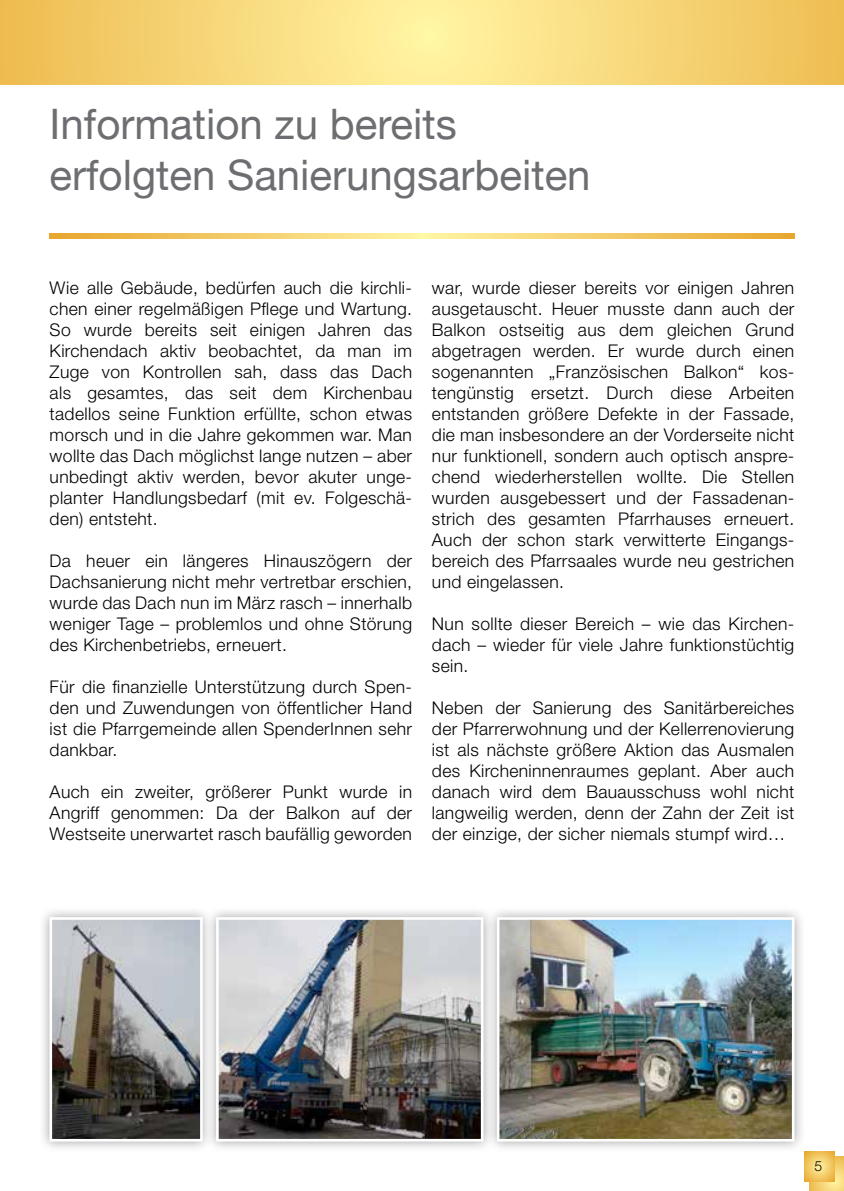
<style>
.page{position:relative;width:844px;height:1191px;background:#fff}
.page>*{position:absolute;margin:0;border:0;box-sizing:border-box;transform-origin:0 0}
.t1{font:42px/50.4px "Helvetica Neue";color:#6d6e71}
.t2{font:300 17.5px/21px "Helvetica Neue";letter-spacing:.02em;color:#000;text-align:justify}
.t3{font:300 14px "Helvetica Neue";color:#000}
</style>
<div class="page">
<svg style="left:809px;top:1156px;width:34px;height:35px"></svg>
<svg style="left:804px;top:1151px;width:29px;height:30px"></svg>
<svg style="left:0;top:0;width:843px;height:84px;background:#f7d77a"></svg>
<svg style="left:50px;top:233px;width:744px;height:5px;background:#f3cc69"></svg>
<div style="left:204px;top:905px;width:290px;height:247px;background:#000;opacity:.35"></div>
<img style="left:220px;top:921px;width:259px;height:216px">
<div style="left:216px;top:917px;width:267px;height:224px;border:3px solid #fff"></div>
<div style="left:38px;top:905px;width:176px;height:247px;background:#000;opacity:.35"></div>
<img style="left:53px;top:921px;width:146px;height:216px">
<div style="left:49px;top:917px;width:154px;height:224px;border:3px solid #fff"></div>
<div style="left:485px;top:905px;width:320px;height:247px;background:#000;opacity:.35"></div>
<img style="left:500px;top:921px;width:290px;height:216px">
<div style="left:496px;top:917px;width:298px;height:224px;border:3px solid #fff"></div>
<h1 class="t1" style="left:50px;top:101px;width:542px">Information zu bereits erfolgten Sanierungsarbeiten</h1>
<p class="t2" style="left:50px;top:277px;width:364px">Wie alle Gebäude, bedürfen auch die kirchli&shy;chen einer regelmäßigen Pflege und Wartung.<br>So wurde bereits seit einigen Jahren das Kirchendach aktiv beobachtet, da man im Zuge von Kontrollen sah, dass das Dach als gesamtes, das seit dem Kirchenbau tadellos seine Funktion erfüllte, schon etwas morsch und in die Jahre gekommen war. Man wollte das Dach möglichst lange nutzen – aber unbedingt aktiv werden, bevor akuter unge&shy;planter Handlungsbedarf (mit ev. Folgeschä&shy;den) entsteht.</p>
<p class="t2" style="left:50px;top:550px;width:364px">Da heuer ein längeres Hinauszögern der Dachsanierung nicht mehr vertretbar erschien, wurde das Dach nun im März rasch – innerhalb weniger Tage – problemlos und ohne Störung des Kirchenbetriebs, erneuert.</p>
<p class="t2" style="left:50px;top:676px;width:364px">Für die finanzielle Unterstützung durch Spen&shy;den und Zuwendungen von öffentlicher Hand ist die Pfarrgemeinde allen SpenderInnen sehr dankbar.</p>
<p class="t2" style="left:50px;top:781px;width:364px">Auch ein zweiter, größerer Punkt wurde in Angriff genommen: Da der Balkon auf der Westseite unerwartet rasch baufällig geworden</p>
<p class="t2" style="left:432px;top:277px;width:364px">war, wurde dieser bereits vor einigen Jahren ausgetauscht. Heuer musste dann auch der Balkon ostseitig aus dem gleichen Grund abgetragen werden. Er wurde durch einen sogenannten „Französischen Balkon“ kos&shy;tengünstig ersetzt. Durch diese Arbeiten entstanden größere Defekte in der Fassade, die man insbesondere an der Vorderseite nicht nur funktionell, sondern auch optisch anspre&shy;chend wiederherstellen wollte. Die Stellen wurden ausgebessert und der Fassadenan&shy;strich des gesamten Pfarrhauses erneuert.<br>Auch der schon stark verwitterte Eingangs&shy;bereich des Pfarrsaales wurde neu gestrichen und eingelassen.</p>
<p class="t2" style="left:432px;top:613px;width:364px">Nun sollte dieser Bereich – wie das Kirchen&shy;dach – wieder für viele Jahre funktionstüchtig sein.</p>
<p class="t2" style="left:432px;top:697px;width:364px">Neben der Sanierung des Sanitärbereiches der Pfarrerwohnung und der Kellerrenovierung ist als nächste größere Aktion das Ausmalen des Kircheninnenraumes geplant. Aber auch danach wird dem Bauausschuss wohl nicht langweilig werden, denn der Zahn der Zeit ist der einzige, der sicher niemals stumpf wird…</p>
<p class="t3" style="left:814px;top:1157px;width:9px">5</p>
</div>
